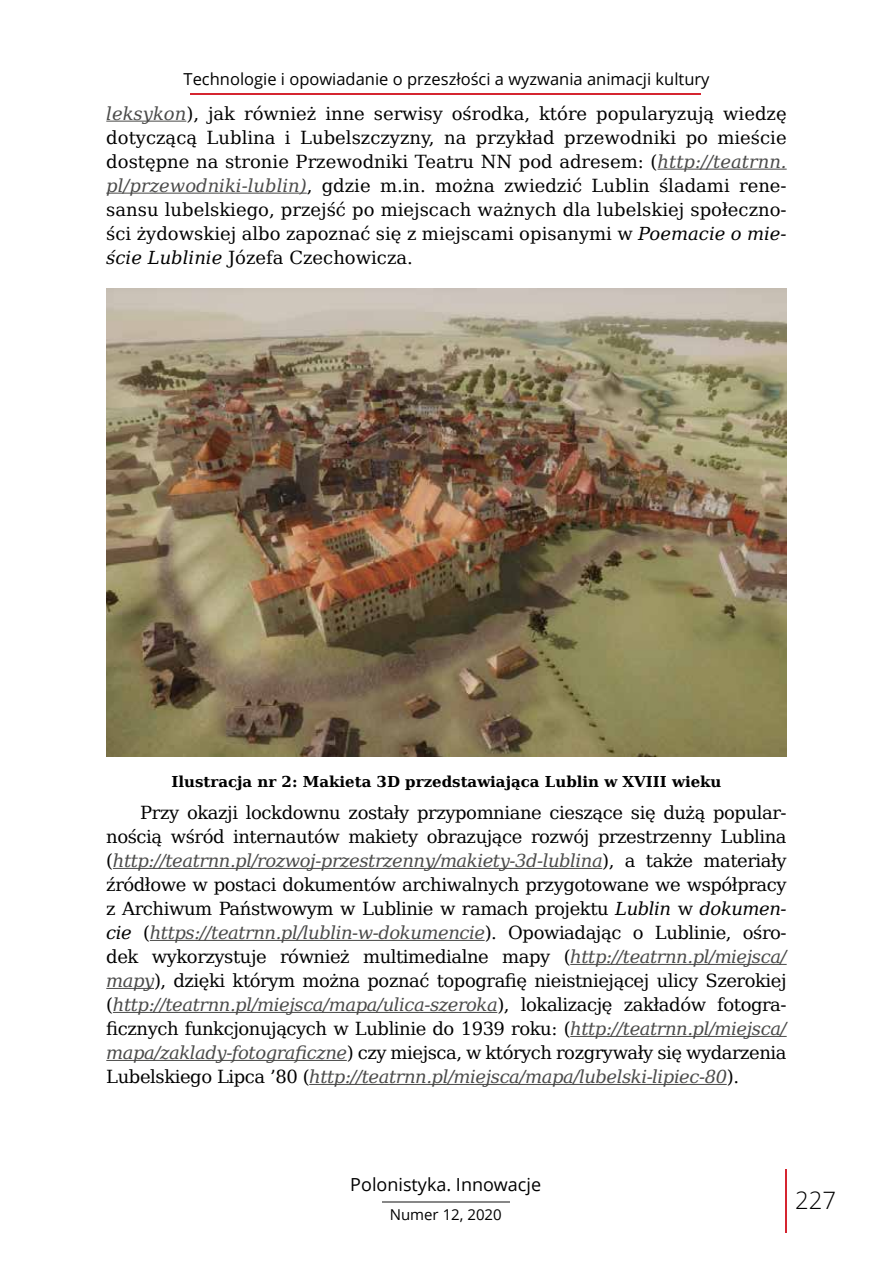
<style>
.page{position:relative;width:893px;height:1263px;background:#fff}
.page>*{position:absolute;margin:0;border:0;box-sizing:border-box;transform-origin:0 0}
.t1{font:300 24px "Open Sans";color:#000}
.t2{font:18px/24px "DejaVu Serif";letter-spacing:-.01em;color:#000;text-align:justify}
.t3{font:18px "Open Sans";color:#000}
.t4{font:16.5px "Open Sans";color:#000}
.t5{font:700 15px "DejaVu Serif";color:#000}
.t6{font:15px "Open Sans";color:#000}
.s1{font-style:italic;color:#4a4a49}
.s2{font-style:italic}
</style>
<div class="page">
<hr style="left:786px;top:1169px;width:1px;height:64px;background:#d52530">
<hr style="left:191px;top:94px;width:510px;height:1px;background:#d52530">
<hr style="left:382px;top:1202px;width:127px;height:1px;background:#878787">
<hr style="left:106px;top:121px;width:80px;height:1px;background:#4a4a49">
<hr style="left:657px;top:169px;width:130px;height:1px;background:#4a4a49">
<hr style="left:106px;top:193px;width:201px;height:1px;background:#4a4a49">
<hr style="left:113px;top:868px;width:489px;height:1px;background:#4a4a49">
<hr style="left:150px;top:940px;width:335px;height:1px;background:#4a4a49">
<hr style="left:570px;top:964px;width:217px;height:1px;background:#4a4a49">
<hr style="left:106px;top:988px;width:48px;height:1px;background:#4a4a49">
<hr style="left:113px;top:1012px;width:384px;height:1px;background:#4a4a49">
<hr style="left:570px;top:1036px;width:217px;height:1px;background:#4a4a49">
<hr style="left:106px;top:1060px;width:241px;height:1px;background:#4a4a49">
<hr style="left:309px;top:1084px;width:418px;height:1px;background:#4a4a49">
<img style="left:107px;top:289px;width:679px;height:468px">
<p class="t4" style="left:184px;top:68px;width:527px">Technologie i opowiadanie o przeszłości a wyzwania animacji kultury</p>
<p class="t2" style="left:106px;top:101px;width:682px"><span class="s1">leksykon</span>), jak również inne serwisy ośrodka, które popularyzują wiedzę dotyczącą Lublina i Lubelszczyzny, na przykład przewodniki po mieście dostępne na stronie Przewodniki Teatru NN pod adresem: (<span class="s1">http://teatrnn. pl/przewodniki-lublin)</span>, gdzie m.in. można zwiedzić Lublin śladami rene&shy;sansu lubelskiego, przejść po miejscach ważnych dla lubelskiej społeczno&shy;ści żydowskiej albo zapoznać się z miejscami opisanymi w <span class="s2">Poemacie o mie&shy;ście Lublinie</span> Józefa Czechowicza.</p>
<p class="t5" style="left:171px;top:769px;width:552px">Ilustracja nr 2: Makieta 3D przedstawiająca Lublin w XVIII wieku</p>
<p class="t2" style="left:106px;top:800px;width:682px;text-indent:34px">Przy okazji lockdownu zostały przypomniane cieszące się dużą popular&shy;nością wśród internautów makiety obrazujące rozwój przestrzenny Lublina (<span class="s1">http://teatrnn.pl/rozwoj-przestrzenny/makiety-3d-lublina</span>), a także materiały źródłowe w postaci dokumentów archiwalnych przygotowane we współpracy z Archiwum Państwowym w Lublinie w ramach projektu <span class="s2">Lublin</span> w <span class="s2">dokumen&shy;cie</span> (<span class="s1">https://teatrnn.pl/lublin-w-dokumencie</span>). Opowiadając o Lublinie, ośro&shy;dek wykorzystuje również multimedialne mapy (<span class="s1">http://teatrnn.pl/miejsca/ mapy</span>), dzięki którym można poznać topografię nieistniejącej ulicy Szerokiej (<span class="s1">http://teatrnn.pl/miejsca/mapa/ulica-szeroka</span>), lokalizację zakładów fotogra&shy;ficznych funkcjonujących w Lublinie do 1939 roku: (<span class="s1">http://teatrnn.pl/miejsca/ mapa/zaklady-fotograficzne</span>) czy miejsca, w których rozgrywały się wydarzenia Lubelskiego Lipca ’80 (<span class="s1">http://teatrnn.pl/miejsca/mapa/lubelski-lipiec-80</span>).</p>
<p class="t3" style="left:350px;top:1172px;width:192px">Polonistyka. Innowacje</p>
<p class="t6" style="left:390px;top:1204px;width:113px">Numer 12, 2020</p>
<h1 class="t1" style="left:795px;top:1184px;width:43px">227</h1>
</div>
